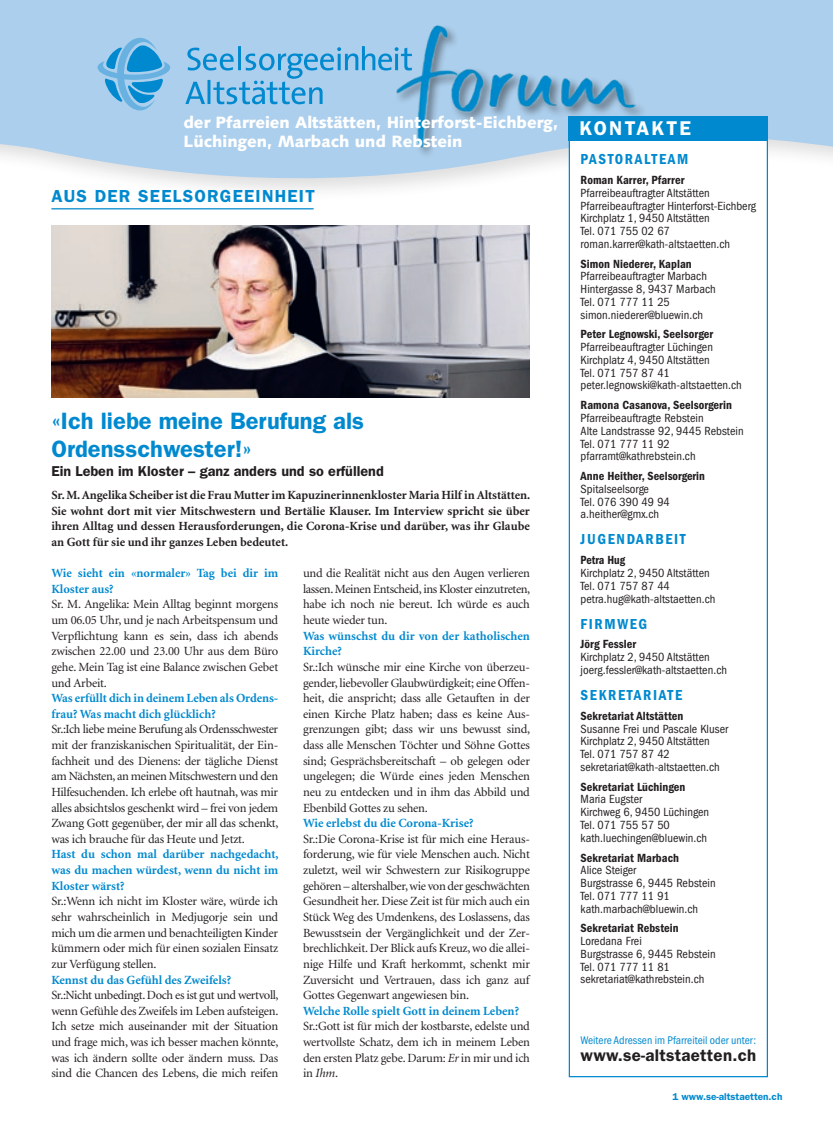
<style>
.page{position:relative;width:833px;height:1134px;background:#fff}
.page>*{position:absolute;margin:0;border:0;box-sizing:border-box;transform-origin:0 0}
.t1{font:600 23.75px/28.5px "Franklin Gothic LT";color:#0089cf}
.t2{font:600 20px "Franklin Gothic LT";letter-spacing:.11em;color:#fff}
.t3{font:600 17.5px "Franklin Gothic LT";letter-spacing:.07em;color:#0089cf}
.t4{font:600 16.88px "Franklin Gothic LT";letter-spacing:.015em;color:#231f20}
.t5{font:900 16.38px/18.8px "Syntax LT";color:#fff}
.t6{font:600 condensed 15px "Franklin Gothic LT";letter-spacing:.11em;color:#0089cf}
.t7{font:600 14.38px "Franklin Gothic LT";color:#231f20}
.t8{font:12.5px/15.6px "Minion LT";letter-spacing:-.015em;color:#231f20;text-align:justify}
.t9{font:700 12.5px/15.6px "Minion LT";color:#0089cf}
.t10{font:700 12.5px/15.6px "Minion LT";color:#231f20;text-align:justify}
.t11{font:condensed 12.25px/12.8px "Franklin Gothic LT";letter-spacing:.005em;color:#231f20}
.t12{font:600 condensed 12.25px "Franklin Gothic LT";letter-spacing:.005em;color:#231f20}
.t13{font:600 condensed 12.25px "Franklin Gothic LT";letter-spacing:.005em;color:#231f20;scale:.96 1}
.t14{font:condensed 11.5px "Franklin Gothic LT";letter-spacing:.005em;color:#0089cf}
.t15{font:600 10px "Franklin Gothic LT";color:#0089cf}
.s1{font-style:italic}
</style>
<div class="page">
<svg style="left:0;top:0;width:833px;height:200px;fill:#accfed"></svg>
<svg style="left:98px;top:38px;width:72px;height:72px;background:#6db4e1"></svg>
<svg style="left:185px;top:46px;width:197px;height:58px;background:#85bfe6"></svg>
<img style="left:382px;top:8px;width:283px;height:151px">
<div style="left:569px;top:117px;width:198px;height:960px;background:#fff"></div>
<div style="left:569px;top:116px;width:199px;height:961px;border:1px solid #0089cf"></div>
<div style="left:569px;top:116px;width:199px;height:24px;background:#0089cf"></div>
<hr style="left:51px;top:208px;width:263px;height:1px;background:#0089cf">
<img style="left:51px;top:226px;width:479px;height:171px">
<h3 class="t5" style="left:183px;top:113px;width:376px">der Pfarreien Altstätten, Hinterforst-Eichberg,<br>Lüchingen, Marbach und Rebstein</h3>
<h3 class="t3" style="left:51px;top:186px;width:265px">AUS DER SEELSORGEEINHEIT</h3>
<h1 class="t1" style="left:51px;top:407px;width:314px">«Ich liebe meine Berufung als<br>Ordensschwester!»</h1>
<p class="t7" style="left:51px;top:462px;width:334px">Ein Leben im Kloster – ganz anders und so erfüllend</p>
<p class="t10" style="left:51px;top:488px;width:480px">Sr. M. Angelika Scheiber ist die Frau Mutter im Kapuzinerinnenkloster Maria Hilf in Altstätten.<br>Sie wohnt dort mit vier Mitschwestern und Bertälie Klauser. Im Interview spricht sie über ihren Alltag und dessen Herausforderungen, die Corona-Krise und darüber, was ihr Glaube an Gott für sie und ihr ganzes Leben bedeutet.</p>
<p class="t9" style="left:51px;top:566px;width:228px">Wie sieht ein «normaler» Tag bei dir im<br>Kloster aus?</p>
<p class="t8" style="left:51px;top:597px;width:228px">Sr. M. Angelika: Mein Alltag beginnt morgens um 06.05 Uhr, und je nach Arbeitspensum und Verpflichtung kann es sein, dass ich abends zwischen 22.00 und 23.00 Uhr aus dem Büro gehe. Mein Tag ist eine Balance zwischen Gebet und Arbeit.</p>
<p class="t9" style="left:51px;top:691px;width:228px">Was erfüllt dich in deinem Leben als Ordens&shy;frau? Was macht dich glücklich?</p>
<p class="t8" style="left:51px;top:722px;width:229px">Sr.:Ich liebe meine Berufung als Ordensschwester mit der franziskanischen Spiritualität, der Ein&shy;fachheit und des Dienens: der tägliche Dienst am Nächsten, an meinen Mitschwestern und den Hilfesuchenden. Ich erlebe oft hautnah, was mir alles absichtslos geschenkt wird – frei von jedem Zwang Gott gegenüber, der mir all das schenkt, was ich brauche für das Heute und Jetzt.</p>
<p class="t9" style="left:51px;top:847px;width:229px;text-align:justify">Hast du schon mal darüber nachgedacht, was du machen würdest, wenn du nicht im Kloster wärst?</p>
<p class="t8" style="left:51px;top:894px;width:228px">Sr.:Wenn ich nicht im Kloster wäre, würde ich sehr wahrscheinlich in Medjugorje sein und mich um die armen und benachteiligten Kinder kümmern oder mich für einen sozialen Einsatz zur Verfügung stellen.</p>
<p class="t9" style="left:51px;top:972px;width:181px">Kennst du das Gefühl des Zweifels?</p>
<p class="t8" style="left:51px;top:988px;width:229px">Sr.:Nicht unbedingt. Doch es ist gut und wertvoll, wenn Gefühle des Zweifels im Leben aufsteigen.<br>Ich setze mich auseinander mit der Situation und frage mich, was ich besser machen könnte, was ich ändern sollte oder ändern muss. Das sind die Chancen des Lebens, die mich reifen</p>
<p class="t8" style="left:303px;top:566px;width:229px">und die Realität nicht aus den Augen verlieren lassen. Meinen Entscheid, ins Kloster einzutreten, habe ich noch nie bereut. Ich würde es auch heute wieder tun.</p>
<p class="t9" style="left:303px;top:628px;width:228px">Was wünschst du dir von der katholischen<br>Kirche?</p>
<p class="t8" style="left:303px;top:660px;width:229px">Sr.:Ich wünsche mir eine Kirche von überzeu&shy;gender, liebevoller Glaubwürdigkeit; eine Offen&shy;heit, die anspricht; dass alle Getauften in der einen Kirche Platz haben; dass es keine Aus&shy;grenzungen gibt; dass wir uns bewusst sind, dass alle Menschen Töchter und Söhne Gottes sind; Gesprächsbereitschaft – ob gelegen oder ungelegen; die Würde eines jeden Menschen neu zu entdecken und in ihm das Abbild und Ebenbild Gottes zu sehen.</p>
<p class="t9" style="left:303px;top:816px;width:172px">Wie erlebst du die Corona-Krise?</p>
<p class="t8" style="left:303px;top:831px;width:228px">Sr.:Die Corona-Krise ist für mich eine Heraus&shy;forderung, wie für viele Menschen auch. Nicht zuletzt, weil wir Schwestern zur Risikogruppe gehören – altershalber, wie von der geschwächten Gesundheit her. Diese Zeit ist für mich auch ein Stück Weg des Umdenkens, des Loslassens, das Bewusstsein der Vergänglichkeit und der Zer&shy;brechlichkeit. Der Blick aufs Kreuz, wo die allei&shy;nige Hilfe und Kraft herkommt, schenkt mir Zuversicht und Vertrauen, dass ich ganz auf Gottes Gegenwart angewiesen bin.</p>
<p class="t9" style="left:303px;top:1003px;width:217px">Welche Rolle spielt Gott in deinem Leben?</p>
<p class="t8" style="left:303px;top:1019px;width:228px">Sr.:Gott ist für mich der kostbarste, edelste und wertvollste Schatz, dem ich in meinem Leben den ersten Platz gebe. Darum: <span class="s1">Er</span> in mir und ich in <span class="s1">Ihm</span>.</p>
<h2 class="t2" style="left:579px;top:116px;width:113px">KONTAKTE</h2>
<p class="t6" style="left:580px;top:151px;width:109px">PASTORALTEAM</p>
<p class="t12" style="left:580px;top:173px;width:105px">Roman Karrer, Pfarrer</p>
<p class="t11" style="left:580px;top:186px;width:177px">Pfarreibeauftragter Altstätten Pfarreibeauftragter Hinterforst-Eichberg Kirchplatz 1, 9450 Altstätten<br>Tel. 071 755 02 67 roman.karrer@kath-altstaetten.ch</p>
<p class="t12" style="left:580px;top:257px;width:113px">Simon Niederer, Kaplan</p>
<p class="t11" style="left:580px;top:270px;width:137px">Pfarreibeauftragter Marbach<br>Hintergasse 8, 9437 Marbach<br>Tel. 071 777 11 25 simon.niederer@bluewin.ch</p>
<p class="t12" style="left:580px;top:327px;width:134px">Peter Legnowski, Seelsorger</p>
<p class="t11" style="left:580px;top:341px;width:163px">Pfarreibeauftragter Lüchingen<br>Kirchplatz 4, 9450 Altstätten<br>Tel. 071 757 87 41 peter.legnowski@kath-altstaetten.ch</p>
<p class="t12" style="left:580px;top:398px;width:153px">Ramona Casanova, Seelsorgerin</p>
<p class="t11" style="left:580px;top:412px;width:165px">Pfarreibeauftragte Rebstein<br>Alte Landstrasse 92, 9445 Rebstein<br>Tel. 071 777 11 92 pfarramt@kathrebstein.ch</p>
<p class="t12" style="left:580px;top:469px;width:126px">Anne Heither, Seelsorgerin</p>
<p class="t11" style="left:580px;top:483px;width:91px">Spitalseelsorge<br>Tel. 076 390 49 94 a.heither@gmx.ch</p>
<p class="t6" style="left:580px;top:531px;width:107px">JUGENDARBEIT</p>
<p class="t13" style="left:580px;top:553px;width:48px">Petra Hug</p>
<p class="t11" style="left:580px;top:567px;width:136px">Kirchplatz 2, 9450 Altstätten<br>Tel. 071 757 87 44 petra.hug@kath-altstaetten.ch</p>
<p class="t6" style="left:580px;top:615px;width:68px">FIRMWEG</p>
<p class="t12" style="left:580px;top:637px;width:57px">Jörg Fessler</p>
<p class="t11" style="left:580px;top:651px;width:148px">Kirchplatz 2, 9450 Altstätten joerg.fessler@kath-altstaetten.ch</p>
<p class="t6" style="left:580px;top:686px;width:103px">SEKRETARIATE</p>
<p class="t12" style="left:580px;top:709px;width:104px">Sekretariat Altstätten</p>
<p class="t11" style="left:580px;top:722px;width:149px">Susanne Frei und Pascale Kluser<br>Kirchplatz 2, 9450 Altstätten<br>Tel. 071 757 87 42 sekretariat@kath-altstaetten.ch</p>
<p class="t12" style="left:580px;top:780px;width:106px">Sekretariat Lüchingen</p>
<p class="t11" style="left:580px;top:793px;width:130px">Maria Eugster<br>Kirchweg 6, 9450 Lüchingen<br>Tel. 071 755 57 50 kath.luechingen@bluewin.ch</p>
<p class="t12" style="left:580px;top:850px;width:100px">Sekretariat Marbach</p>
<p class="t11" style="left:580px;top:864px;width:136px">Alice Steiger<br>Burgstrasse 6, 9445 Rebstein<br>Tel. 071 777 11 91 kath.marbach@bluewin.ch</p>
<p class="t12" style="left:580px;top:921px;width:99px">Sekretariat Rebstein</p>
<p class="t11" style="left:580px;top:935px;width:136px">Loredana Frei<br>Burgstrasse 6, 9445 Rebstein<br>Tel. 071 777 11 81 sekretariat@kathrebstein.ch</p>
<p class="t14" style="left:580px;top:1034px;width:177px">Weitere Adressen im Pfarreiteil oder unter:</p>
<h3 class="t4" style="left:580px;top:1046px;width:177px">www.se-altstaetten.ch</h3>
<p class="t15" style="left:672px;top:1090px;width:111px">1 www.se-altstaetten.ch</p>
</div>
